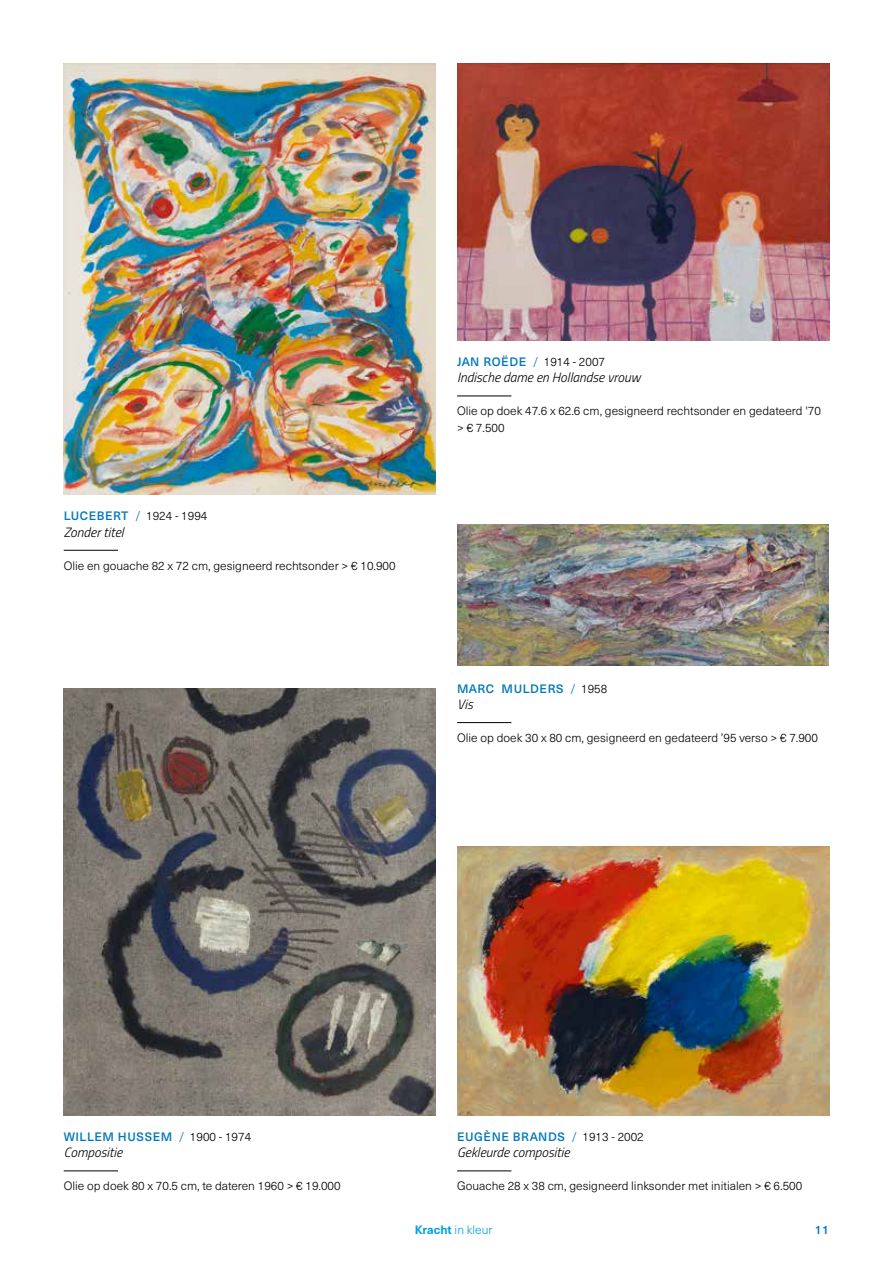
<style>
.page{position:relative;width:893px;height:1263px;background:#fff}
.page>*{position:absolute;margin:0;border:0;box-sizing:border-box;transform-origin:0 0}
.t1{font:italic 300 13.5px "Titillium Web";color:#000}
.t2{font:300 12px/16.5px "Neue Haas Unica W1 G";color:#000}
.t3{font:500 12px "Neue Haas Unica W1 G";letter-spacing:.05em;color:#0078b8}
.t4{font:300 12px "Neue Haas Unica W1 G";color:#009ee4}
.s1{font-weight:500;color:#0078b8}
.s2{color:#0078b8}
.s3{font-weight:300}
.s4{font-weight:300;color:#000}
.s5{font-weight:700}
</style>
<div class="page">
<hr style="left:64px;top:550px;width:54px;height:1px;background:#000">
<hr style="left:457px;top:396px;width:54px;height:1px;background:#000">
<img style="left:64px;top:64px;width:372px;height:431px">
<hr style="left:457px;top:1170px;width:54px;height:1px;background:#000">
<hr style="left:64px;top:1170px;width:54px;height:1px;background:#000">
<img style="left:64px;top:688px;width:372px;height:427px">
<img style="left:457px;top:846px;width:372px;height:269px">
<img style="left:457px;top:64px;width:372px;height:276px">
<hr style="left:457px;top:722px;width:54px;height:1px;background:#000">
<img style="left:457px;top:524px;width:371px;height:141px">
<p class="t2" style="left:64px;top:509px;width:145px"><span class="s1">LUCEBERT</span> <span class="s2">∕</span> 1924 - 1994</p>
<p class="t1" style="left:64px;top:527px;width:62px">Zonder titel</p>
<p class="t2" style="left:64px;top:558px;width:333px">Olie en gouache 82 x 72 cm, gesigneerd rechtsonder &gt; € 10.900</p>
<p class="t2" style="left:457px;top:354px;width:149px"><span class="s1">JAN ROËDE</span> <span class="s2">∕</span> 1914 - 2007</p>
<p class="t1" style="left:457px;top:373px;width:185px">Indische dame en Hollandse vrouw</p>
<p class="t2" style="left:457px;top:404px;width:365px">Olie op doek 47.6 x 62.6 cm, gesigneerd rechtsonder en gedateerd '70 &gt; € 7.500</p>
<p class="t3" style="left:457px;top:682px;width:152px">MARC MULDERS <span class="s3">∕</span> <span class="s4">1958</span></p>
<p class="t1" style="left:457px;top:699px;width:17px">Vis</p>
<p class="t2" style="left:457px;top:730px;width:362px">Olie op doek 30 x 80 cm, gesigneerd en gedateerd ’95 verso &gt; € 7.900</p>
<p class="t3" style="left:64px;top:1130px;width:189px">WILLEM HUSSEM <span class="s3">∕</span> <span class="s4">1900 - 1974</span></p>
<p class="t1" style="left:64px;top:1147px;width:60px">Compositie</p>
<p class="t2" style="left:64px;top:1179px;width:278px">Olie op doek 80 x 70.5 cm, te dateren 1960 &gt; € 19.000</p>
<p class="t3" style="left:457px;top:1130px;width:188px">EUGÈNE BRANDS <span class="s3">∕</span> <span class="s4">1913 - 2002</span></p>
<p class="t1" style="left:457px;top:1147px;width:114px">Gekleurde compositie</p>
<p class="t2" style="left:457px;top:1179px;width:347px">Gouache 28 x 38 cm, gesigneerd linksonder met initialen &gt; € 6.500</p>
<p class="t4" style="left:415px;top:1224px;width:79px"><span class="s5">Kracht</span> in kleur</p>
<p class="t3" style="left:815px;top:1223px;width:16px">11</p>
</div>
